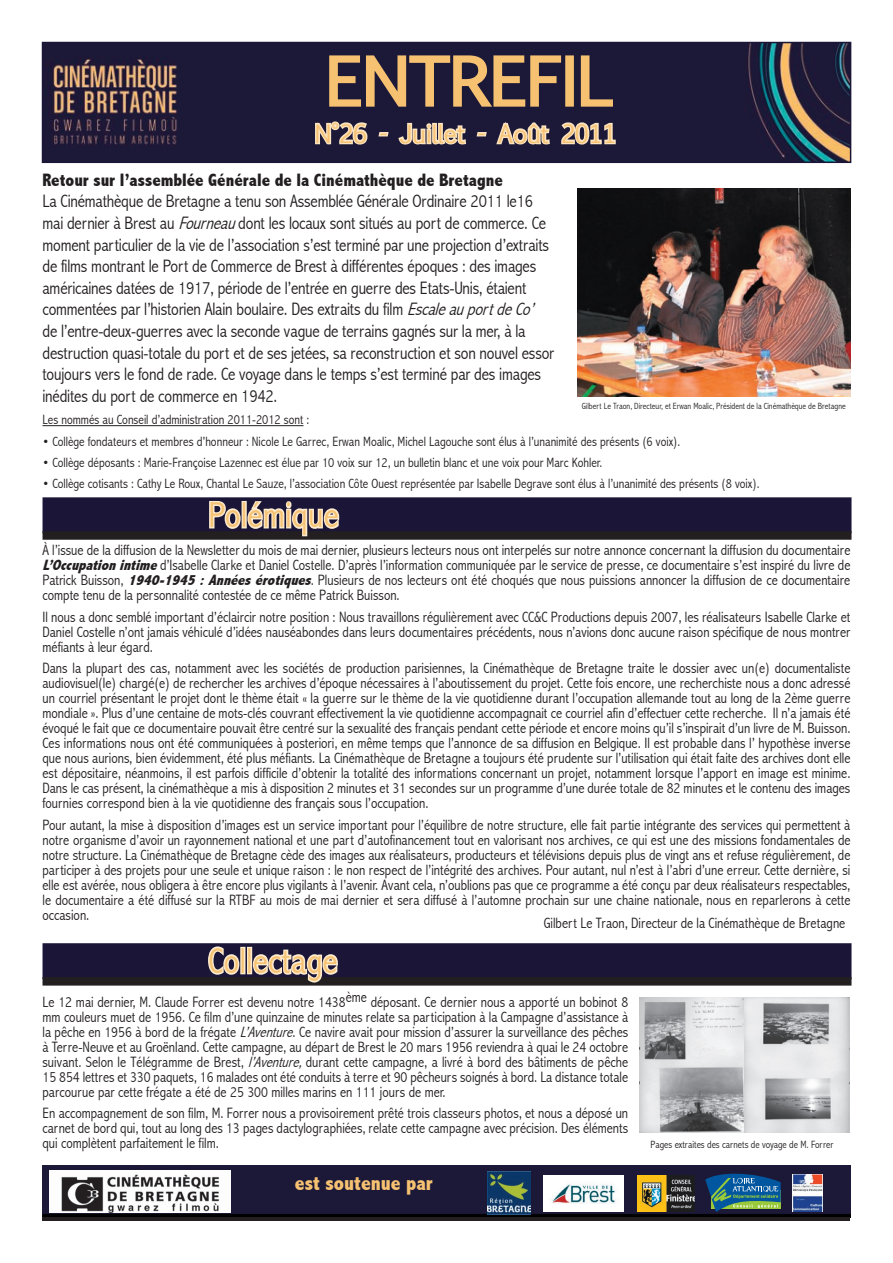
<style>
.page{position:relative;width:893px;height:1263px;background:#fff}
.page>*{position:absolute;margin:0;border:0;box-sizing:border-box;transform-origin:0 0}
.t1{font:63px "Euphemia UCAS";color:#f6c272;scale:1.08 1}
.t2{font:300 condensed 36px "Abadi";letter-spacing:.02em;color:#f6c272}
.t3{font:24px "Euphemia UCAS";color:#f6c272}
.t4{font:800 condensed 21px "Abadi";color:#f6c272}
.t5{font:300 condensed 18px/21.6px "Abadi";letter-spacing:-.01em;color:#231f20}
.t6{font:800 condensed 18px "Abadi";color:#231f20}
.t7{font:300 condensed 15px/15px "Abadi";color:#231f20;text-align:justify}
.t8{font:300 condensed 13.5px "Abadi";color:#231f20}
.t9{font:300 condensed 10.5px "Abadi";color:#231f20}
.t10{font:300 condensed 9px "Abadi";color:#231f20}
.s1{font-style:italic}
.s2{font-weight:800;font-style:italic}
</style>
<div class="page">
<img style="left:43px;top:1165px;width:807px;height:51px">
<div style="left:43px;top:497px;width:808px;height:36px;background:#1b1538"></div>
<div style="left:43px;top:531px;width:808px;height:9px;background:#231f20"></div>
<div style="left:43px;top:943px;width:808px;height:36px;background:#1b1538"></div>
<div style="left:43px;top:977px;width:808px;height:8px;background:#231f20"></div>
<svg style="left:209px;top:501px;width:131px;height:36px"></svg>
<svg style="left:208px;top:946px;width:33px;height:29px"></svg>
<div style="left:240px;top:947px;width:5px;height:27px;border:3px solid #fcebcf"></div>
<div style="left:247px;top:947px;width:5px;height:27px;border:3px solid #fcebcf"></div>
<svg style="left:251px;top:948px;width:87px;height:35px"></svg>
<svg style="left:43px;top:1216px;width:807px;height:4px;background:#1a1718"></svg>
<img style="left:488px;top:1171px;width:43px;height:43px">
<img style="left:544px;top:1175px;width:79px;height:37px">
<img style="left:637px;top:1175px;width:58px;height:36px">
<svg style="left:705px;top:1174px;width:76px;height:38px;background:#336d7d"></svg>
<img style="left:793px;top:1174px;width:30px;height:38px">
<img style="left:45px;top:45px;width:803px;height:115px">
<div style="left:42px;top:42px;width:809px;height:121px;border:2px solid #1b1538"></div>
<svg style="left:328px;top:54px;width:235px;height:55px;background:#624f4a"></svg>
<div style="left:565px;top:55px;width:9px;height:52px;border:3px solid #f6c272"></div>
<svg style="left:579px;top:54px;width:35px;height:54px;background:#514246"></svg>
<svg style="left:313px;top:117px;width:57px;height:33px;background:#74696e"></svg>
<svg style="left:379px;top:132px;width:9px;height:4px"></svg>
<svg style="left:397px;top:121px;width:71px;height:43px;background:#645b65"></svg>
<svg style="left:477px;top:132px;width:9px;height:4px"></svg>
<svg style="left:495px;top:121px;width:56px;height:26px"></svg>
<svg style="left:559px;top:120px;width:58px;height:26px;background:#867a79"></svg>
<img style="left:50px;top:1170px;width:181px;height:43px">
<hr style="left:43px;top:425px;width:260px;height:1px;background:#231f20">
<img style="left:578px;top:189px;width:272px;height:208px">
<img style="left:640px;top:997px;width:210px;height:136px">
<h1 class="t1" style="left:326px;top:36px;width:267px">ENTREFIL</h1>
<h3 class="t3" style="left:315px;top:117px;width:304px">N°26 - Juillet - Août 2011</h3>
<p class="t6" style="left:43px;top:170px;width:462px">Retour sur l’assemblée Générale de la Cinémathèque de Bretagne</p>
<p class="t5" style="left:43px;top:191px;width:513px">La Cinémathèque de Bretagne a tenu son Assemblée Générale Ordinaire 2011 le16 mai dernier à Brest au <span class="s1">Fourneau</span>dont les locaux sont situés au port de commerce. Ce moment particulier de la vie de l’association s’est terminé par une projection d’extraits de films montrant le Port de Commerce de Brest à différentes époques : des images américaines datées de 1917, période de l’entrée en guerre des Etats-Unis, étaient commentées par l’historien Alain boulaire. Des extraits du film <span class="s1">EscaleauportdeCo’ </span>de l’entre-deux-guerres avec la seconde vague de terrains gagnés sur la mer, à la destruction quasi-totale du port et de ses jetées, sa reconstruction et son nouvel essor toujours vers le fond de rade. Ce voyage dans le temps s’est terminé par des images inédites du port de commerce en 1942.</p>
<p class="t8" style="left:43px;top:412px;width:268px">Les nommés au Conseil d’administration 2011-2012 sont :</p>
<p class="t8" style="left:43px;top:434px;width:639px">• Collège fondateurs et membres d’honneur : Nicole Le Garrec, Erwan Moalic, Michel Lagouche sont élus à l’unanimité des présents (6 voix).</p>
<p class="t8" style="left:43px;top:455px;width:561px">• Collège déposants : Marie-Françoise Lazennec est élue par 10 voix sur 12, un bulletin blanc et une voix pour Marc Kohler.</p>
<p class="t8" style="left:43px;top:477px;width:718px">• Collège cotisants : Cathy Le Roux, Chantal Le Sauze, l’association Côte Ouest représentée par Isabelle Degrave sont élus à l’unanimité des présents (8 voix).</p>
<p class="t10" style="left:582px;top:401px;width:265px">Gilbert Le Traon, Directeur, et Erwan Moalic, Président de la Cinémathèque de Bretagne</p>
<h2 class="t2" style="left:208px;top:495px;width:132px">Polémique</h2>
<p class="t7" style="left:43px;top:543px;width:809px">À l’issue de la diffusion de la Newsletter du mois de mai dernier, plusieurs lecteurs nous ont interpelés sur notre annonce concernant la diffusion du documentaire <span class="s2">L’Occupationintime</span>d’Isabelle Clarke et Daniel Costelle. D’après l’information communiquée par le service de presse, ce documentaire s’est inspiré du livre de Patrick Buisson, <span class="s2">1940-1945:Annéesérotiques</span>. Plusieurs de nos lecteurs ont été choqués que nous puissions annoncer la diffusion de ce documentaire compte tenu de la personnalité contestée de ce même Patrick Buisson.</p>
<p class="t7" style="left:43px;top:610px;width:809px">Il nous a donc semblé important d’éclaircir notre position : Nous travaillons régulièrement avec CC&amp;C Productions depuis 2007, les réalisateurs Isabelle Clarke et Daniel Costelle n’ont jamais véhiculé d’idées nauséabondes dans leurs documentaires précédents, nous n’avions donc aucune raison spécifique de nous montrer méfiants à leur égard.</p>
<p class="t7" style="left:43px;top:661px;width:809px">Dans la plupart des cas, notamment avec les sociétés de production parisiennes, la Cinémathèque de Bretagne traite le dossier avec un(e) documentaliste audiovisuel(le) chargé(e) de rechercher les archives d’époque nécessaires à l’aboutissement du projet. Cette fois encore, une recherchiste nous a donc adressé un courriel présentant le projet dont le thème était « la guerre sur le thème de la vie quotidienne durant l’occupation allemande tout au long de la 2ème guerre mondiale ». Plus d’une centaine de mots-clés couvrant effectivement la vie quotidienne accompagnait ce courriel afin d’effectuer cette recherche. Il n’a jamais été évoqué le fait que ce documentaire pouvait être centré sur la sexualité des français pendant cette période et encore moins qu’il s’inspirait d’un livre de M. Buisson.<br>Ces informations nous ont été communiquées à posteriori, en même temps que l’annonce de sa diffusion en Belgique. Il est probable dans l’ hypothèse inverse que nous aurions, bien évidemment, été plus méfiants. La Cinémathèque de Bretagne a toujours été prudente sur l’utilisation qui était faite des archives dont elle est dépositaire, néanmoins, il est parfois difficile d’obtenir la totalité des informations concernant un projet, notamment lorsque l’apport en image est minime.<br>Dans le cas présent, la cinémathèque a mis à disposition 2 minutes et 31 secondes sur un programme d’une durée totale de 82 minutes et le contenu des images fournies correspond bien à la vie quotidienne des français sous l’occupation.</p>
<p class="t7" style="left:43px;top:818px;width:809px">Pour autant, la mise à disposition d’images est un service important pour l’équilibre de notre structure, elle fait partie intégrante des services qui permettent à notre organisme d’avoir un rayonnement national et une part d’autofinancement tout en valorisant nos archives, ce qui est une des missions fondamentales de notre structure. La Cinémathèque de Bretagne cède des images aux réalisateurs, producteurs et télévisions depuis plus de vingt ans et refuse régulièrement, de participer à des projets pour une seule et unique raison : le non respect de l’intégrité des archives. Pour autant, nul n’est à l’abri d’une erreur. Cette dernière, si elle est avérée, nous obligera à être encore plus vigilants à l’avenir. Avant cela, n’oublions pas que ce programme a été conçu par deux réalisateurs respectables, le documentaire a été diffusé sur la RTBF au mois de mai dernier et sera diffusé à l’automne prochain sur une chaine nationale, nous en reparlerons à cette occasion.</p>
<p class="t7" style="left:544px;top:916px;width:303px">Gilbert Le Traon, Directeur de la Cinémathèque de Bretagne</p>
<h2 class="t2" style="left:208px;top:941px;width:131px">Collectage</h2>
<p class="t7" style="left:43px;top:994px;width:587px">Le 12 mai dernier, M. Claude Forrer est devenu notre 1438ème déposant. Ce dernier nous a apporté un bobinot 8 mm couleurs muet de 1956. Ce film d’une quinzaine de minutes relate sa participation à la Campagne d’assistance à la pêche en 1956 à bord de la frégate <span class="s1">L’Aventure</span>. Ce navire avait pour mission d’assurer la surveillance des pêches à Terre-Neuve et au Groënland. Cette campagne, au départ de Brest le 20 mars 1956 reviendra à quai le 24 octobre suivant. Selon le Télégramme de Brest, <span class="s1">l’Aventure,</span>durant cette campagne, a livré à bord des bâtiments de pêche 15 854 lettres et 330 paquets, 16 malades ont été conduits à terre et 90 pêcheurs soignés à bord. La distance totale parcourue par cette frégate a été de 25 300 milles marins en 111 jours de mer.</p>
<p class="t7" style="left:43px;top:1106px;width:587px">En accompagnement de son film, M. Forrer nous a provisoirement prêté trois classeurs photos, et nous a déposé un carnet de bord qui, tout au long des 13 pages dactylographiées, relate cette campagne avec précision. Des éléments qui complètent parfaitement le film.</p>
<h3 class="t4" style="left:295px;top:1172px;width:139px">est soutenue par</h3>
<p class="t9" style="left:651px;top:1139px;width:184px">Pages extraites des carnets de voyage de M. Forrer</p>
</div>
